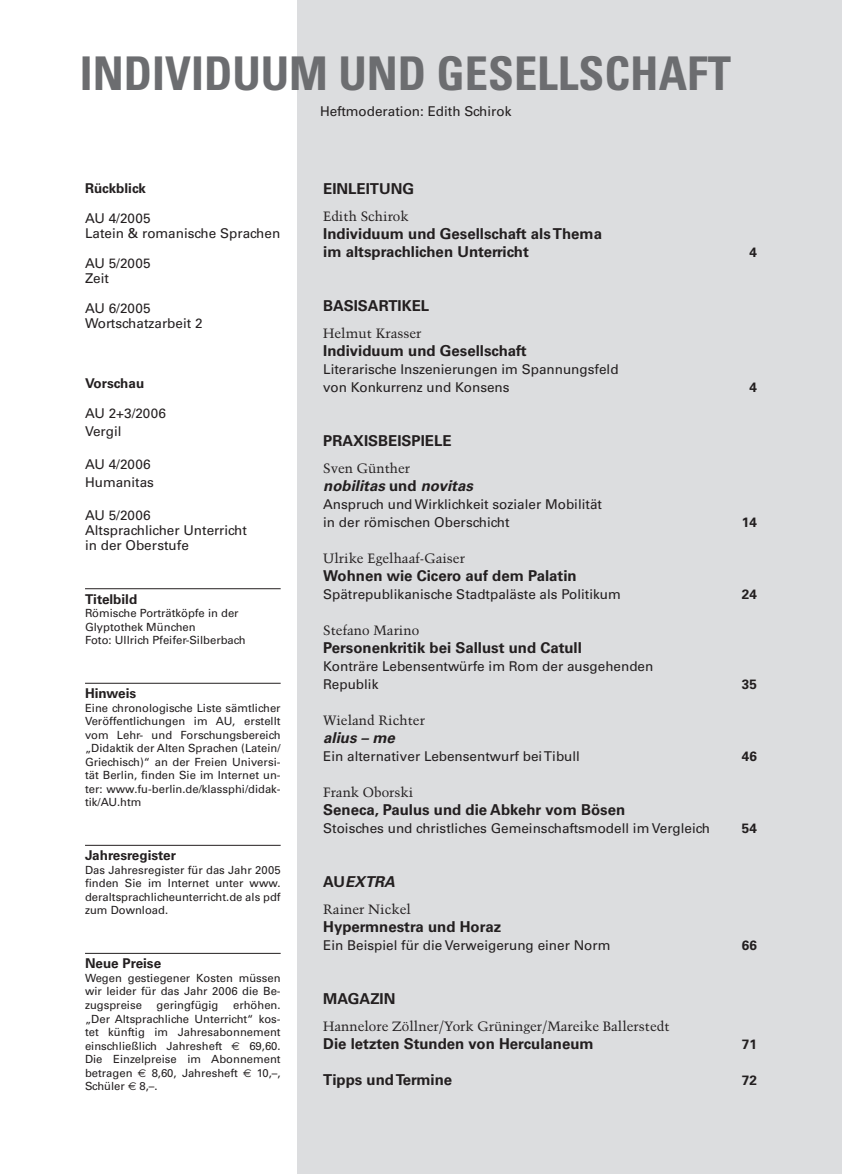
<style>
.page{position:relative;width:842px;height:1174px;background:#fff}
.page>*{position:absolute;margin:0;border:0;box-sizing:border-box;transform-origin:0 0}
.t1{font:700 condensed 46.5px "Univers LT Std";color:#6c6d70}
.t2{font:700 15px/18px "Univers LT Std";color:#231f20}
.t3{font:italic 700 15px "Univers LT Std";color:#231f20}
.t4{font:13.5px/18px "Univers LT Std";color:#231f20}
.t5{font:13.5px "Trump Mediaeval LT Std";color:#231f20}
.t6{font:700 13.5px "Univers LT Std";color:#231f20}
.t7{font:11.25px/13.5px "Univers LT Std";color:#231f20;text-align:justify}
.s1{font-style:normal}
.s2{font-family:"Euro Sans Std"}
</style>
<div class="page">
<div style="left:298px;top:0;width:544px;height:1174px;background:#dcdddf"></div>
<hr style="left:85px;top:588px;width:196px;height:1px;background:#231f20">
<hr style="left:85px;top:683px;width:196px;height:1px;background:#231f20">
<hr style="left:85px;top:845px;width:196px;height:1px;background:#231f20">
<hr style="left:85px;top:953px;width:196px;height:1px;background:#231f20">
<h1 class="t1" style="left:80px;top:45px;width:653px">INDIVIDUUM UND GESELLSCHAFT</h1>
<p class="t4" style="left:320px;top:102px;width:193px">Heftmoderation: Edith Schirok</p>
<p class="t6" style="left:85px;top:180px;width:62px">Rückblick</p>
<p class="t4" style="left:85px;top:210px;width:197px;line-height:15px">AU 4/2005<br>Latein &amp; romanische Sprachen</p>
<p class="t4" style="left:85px;top:255px;width:67px;line-height:15px">AU 5/2005<br>Zeit</p>
<p class="t4" style="left:85px;top:300px;width:119px;line-height:15px">AU 6/2005<br>Wortschatzarbeit 2</p>
<p class="t6" style="left:85px;top:375px;width:61px">Vorschau</p>
<p class="t4" style="left:85px;top:404px;width:82px">AU 2+3/2006<br>Vergil</p>
<p class="t4" style="left:85px;top:455px;width:70px">AU 4/2006<br>Humanitas</p>
<p class="t4" style="left:85px;top:507px;width:163px;line-height:15px">AU 5/2006<br>Altsprachlicher Unterricht in der Oberstufe</p>
<h2 class="t2" style="left:323px;top:180px;width:92px">EINLEITUNG</h2>
<p class="t5" style="left:323px;top:208px;width:87px">Edith Schirok</p>
<h2 class="t2" style="left:323px;top:225px;width:280px">Individuum und Gesellschaft als Thema im altsprachlichen Unterricht</h2>
<h2 class="t2" style="left:323px;top:297px;width:108px">BASISARTIKEL</h2>
<p class="t5" style="left:323px;top:325px;width:100px">Helmut Krasser</p>
<h2 class="t2" style="left:323px;top:342px;width:205px">Individuum und Gesellschaft</h2>
<p class="t4" style="left:323px;top:360px;width:297px">Literarische Inszenierungen im Spannungsfeld von Konkurrenz und Konsens</p>
<h2 class="t2" style="left:323px;top:432px;width:130px">PRAXISBEISPIELE</h2>
<p class="t5" style="left:323px;top:460px;width:89px">Sven Günther</p>
<h2 class="t3" style="left:323px;top:477px;width:151px">nobilitas <span class="s1">und</span> novitas</h2>
<p class="t4" style="left:323px;top:495px;width:280px">Anspruch und Wirklichkeit sozialer Mobilität in der römischen Oberschicht</p>
<p class="t6" style="left:749px;top:244px;width:9px">4</p>
<p class="t6" style="left:749px;top:379px;width:9px">4</p>
<p class="t6" style="left:742px;top:514px;width:17px">14</p>
<p class="t6" style="left:85px;top:591px;width:54px">Titelbild</p>
<p class="t7" style="left:85px;top:606px;width:162px;text-align:left">Römische Porträtköpfe in der<br>Glyptothek München<br>Foto: Ullrich Pfeifer-Silberbach</p>
<p class="t6" style="left:85px;top:685px;width:53px">Hinweis</p>
<p class="t7" style="left:85px;top:701px;width:197px">Eine chronologische Liste sämtlicher Veröffentlichungen im AU, erstellt vom Lehr- und Forschungsbereich „Didaktik der Alten Sprachen (Latein/ Griechisch)“ an der Freien Universi&shy;tät Berlin, finden Sie im Internet un&shy;ter: www.fu-berlin.de/klassphi/didak&shy;tik/AU.htm</p>
<p class="t6" style="left:85px;top:847px;width:92px">Jahresregister</p>
<p class="t7" style="left:85px;top:863px;width:197px">Das Jahresregister für das Jahr 2005 finden Sie im Internet unter www. deraltsprachlicheunterricht.de als pdf zum Download.</p>
<p class="t6" style="left:85px;top:955px;width:78px">Neue Preise</p>
<p class="t7" style="left:85px;top:971px;width:197px">Wegen gestiegener Kosten müssen wir leider für das Jahr 2006 die Be&shy;zugspreise</p>
<p class="t7" style="left:157px;top:998px;width:63px">geringfügig</p>
<p class="t7" style="left:85px;top:998px;width:197px;text-indent:148px">erhöhen. „Der Altsprachliche Unterricht“ kos&shy;tet künftig im Jahresabonnement einschließlich Jahresheft <span class="s2">€</span> 69,60.<br>Die Einzelpreise im Abonnement betragen <span class="s2">€</span> 8,60, Jahresheft <span class="s2">€</span> 10,–, Schüler <span class="s2">€</span> 8,–.</p>
<p class="t5" style="left:323px;top:550px;width:143px">Ulrike Egelhaaf-Gaiser</p>
<h2 class="t2" style="left:323px;top:567px;width:255px">Wohnen wie Cicero auf dem Palatin</h2>
<p class="t4" style="left:323px;top:585px;width:299px">Spätrepublikanische Stadtpaläste als Politikum</p>
<p class="t6" style="left:742px;top:586px;width:17px">24</p>
<p class="t5" style="left:323px;top:622px;width:98px">Stefano Marino</p>
<h2 class="t2" style="left:323px;top:639px;width:260px">Personenkritik bei Sallust und Catull</h2>
<p class="t4" style="left:323px;top:657px;width:332px">Konträre Lebensentwürfe im Rom der ausgehenden<br>Republik</p>
<p class="t6" style="left:742px;top:676px;width:17px">35</p>
<p class="t5" style="left:323px;top:712px;width:103px">Wieland Richter</p>
<h2 class="t3" style="left:323px;top:729px;width:73px">alius – me</h2>
<p class="t4" style="left:323px;top:747px;width:258px">Ein alternativer Lebensentwurf bei Tibull</p>
<p class="t6" style="left:742px;top:748px;width:17px">46</p>
<p class="t5" style="left:323px;top:784px;width:92px">Frank Oborski</p>
<h2 class="t2" style="left:323px;top:801px;width:304px">Seneca, Paulus und die Abkehr vom Bösen</h2>
<p class="t4" style="left:323px;top:819px;width:388px">Stoisches und christliches Gemeinschaftsmodell im Vergleich</p>
<p class="t6" style="left:742px;top:820px;width:17px">54</p>
<h2 class="t3" style="left:323px;top:873px;width:73px"><span class="s1">AU</span>EXTRA</h2>
<p class="t5" style="left:323px;top:901px;width:89px">Rainer Nickel</p>
<h2 class="t2" style="left:323px;top:918px;width:179px">Hypermnestra und Horaz</h2>
<p class="t4" style="left:323px;top:936px;width:289px">Ein Beispiel für die Verweigerung einer Norm</p>
<p class="t6" style="left:742px;top:937px;width:17px">66</p>
<h2 class="t2" style="left:323px;top:990px;width:74px">MAGAZIN</h2>
<p class="t5" style="left:323px;top:1018px;width:348px">Hannelore Zöllner/York Grüninger/Mareike Ballerstedt</p>
<h2 class="t2" style="left:323px;top:1035px;width:272px">Die letzten Stunden von Herculaneum</h2>
<p class="t6" style="left:742px;top:1036px;width:17px">71</p>
<h2 class="t2" style="left:323px;top:1071px;width:131px">Tipps und Termine</h2>
<p class="t6" style="left:742px;top:1072px;width:17px">72</p>
</div>
